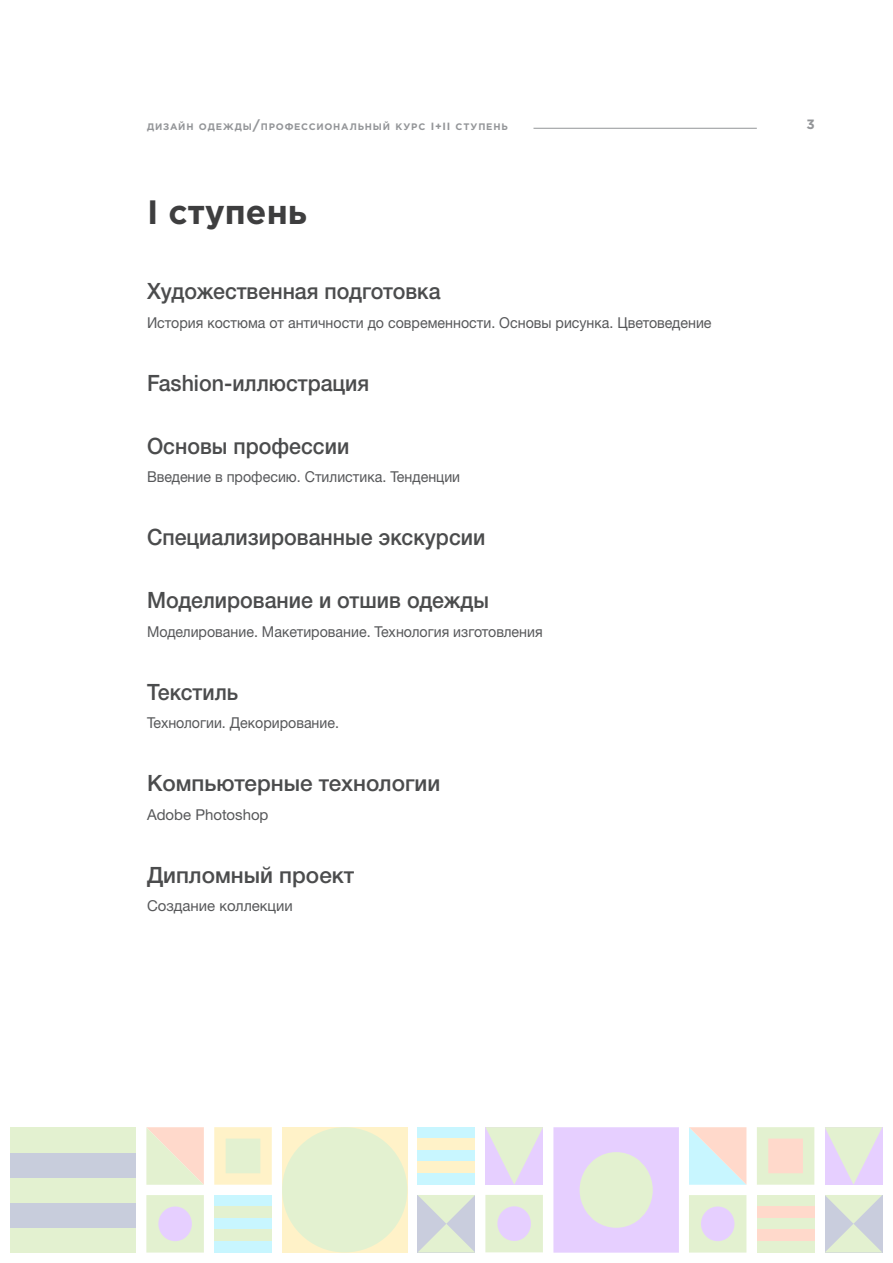
<style>
.page{position:relative;width:893px;height:1263px;background:#fff}
.page>*{position:absolute;margin:0;border:0;box-sizing:border-box;transform-origin:0 0}
.t1{font:700 33.75px "Gotham Pro";color:#3e3e3f}
.t2{font:500 22.5px "Helvetica Neue LTW1 G";color:#4b4c4d;scale:.95 1}
.t3{font:500 22.5px "Helvetica Neue LTW1 G";color:#4b4c4d}
.t4{font:15px "Helvetica Neue LTW1 G";color:#57585a;scale:.95 1}
.t5{font:15px "Helvetica Neue LTW1 G";color:#57585a}
.t6{font:700 13.5px "Gotham Pro";color:#939598}
.t7{font:700 9.45px "Gotham Pro";letter-spacing:.085em;color:#939598}
.s1{font-size:13.5px}
.s2{font-size:10.5px}
</style>
<div class="page">
<hr style="left:533px;top:128px;width:224px;height:1px;background:#939598">
<svg style="left:214px;top:1127px;width:58px;height:58px;background:#f4f1cb"></svg>
<svg style="left:757px;top:1127px;width:57px;height:58px;background:#ede8ce"></svg>
<svg style="left:553px;top:1127px;width:126px;height:126px;background:#e5d9f2"></svg>
<svg style="left:146px;top:1195px;width:58px;height:57px;background:#e4e7dd"></svg>
<svg style="left:689px;top:1195px;width:57px;height:57px;background:#e3e7dd"></svg>
<svg style="left:485px;top:1195px;width:58px;height:57px;background:#e4e7dd"></svg>
<svg style="left:485px;top:1127px;width:58px;height:58px;background:#e4dfe7"></svg>
<svg style="left:825px;top:1127px;width:57px;height:58px;background:#e4e0e7"></svg>
<div style="left:214px;top:1195px;width:58px;height:11px;background:#c8f6ff"></div>
<div style="left:214px;top:1206px;width:58px;height:12px;background:#e3f1d0"></div>
<div style="left:214px;top:1218px;width:58px;height:11px;background:#c8f6ff"></div>
<div style="left:214px;top:1229px;width:58px;height:12px;background:#e3f1d0"></div>
<div style="left:214px;top:1241px;width:58px;height:12px;background:#c8f6ff"></div>
<div style="left:757px;top:1195px;width:57px;height:11px;background:#e3f1d0"></div>
<div style="left:757px;top:1206px;width:57px;height:12px;background:#ffd9cb"></div>
<div style="left:757px;top:1218px;width:57px;height:11px;background:#e3f1d0"></div>
<div style="left:757px;top:1229px;width:57px;height:12px;background:#ffd9cb"></div>
<div style="left:757px;top:1241px;width:57px;height:12px;background:#e3f1d0"></div>
<div style="left:418px;top:1127px;width:57px;height:12px;background:#c8f6ff"></div>
<div style="left:418px;top:1139px;width:57px;height:11px;background:#fff2c8"></div>
<div style="left:418px;top:1150px;width:57px;height:12px;background:#c8f6ff"></div>
<div style="left:418px;top:1161px;width:57px;height:12px;background:#fff2c8"></div>
<div style="left:418px;top:1173px;width:57px;height:12px;background:#c8f6ff"></div>
<div style="left:11px;top:1227px;width:125px;height:25px;background:#e3f1d0"></div>
<div style="left:11px;top:1202px;width:125px;height:25px;background:#c8cddc"></div>
<div style="left:11px;top:1177px;width:125px;height:25px;background:#e3f1d0"></div>
<div style="left:11px;top:1152px;width:125px;height:25px;background:#c8cddc"></div>
<div style="left:11px;top:1127px;width:125px;height:25px;background:#e3f1d0"></div>
<svg style="left:418px;top:1195px;width:57px;height:57px;background:#d6ded6"></svg>
<svg style="left:825px;top:1195px;width:57px;height:57px;background:#d6dfd6"></svg>
<svg style="left:146px;top:1127px;width:58px;height:58px;background:#f1e5ce"></svg>
<svg style="left:689px;top:1127px;width:57px;height:58px;background:#e3e7e5"></svg>
<div style="left:282px;top:1127px;width:125px;height:125px;background:#fff2c8"></div>
<div style="left:282px;top:1127px;width:125px;height:125px;background:#e3f1d0;border-radius:50%"></div>
<p class="t7" style="left:147px;top:121px;width:362px">дизайн одежды<span class="s1">/</span>профессиональный курс <span class="s2">I+II</span> ступень</p>
<p class="t6" style="left:807px;top:116px;width:10px">3</p>
<h1 class="t1" style="left:147px;top:193px;width:161px">I ступень</h1>
<h2 class="t2" style="left:147px;top:278px;width:311px">Художественная подготовка</h2>
<p class="t4" style="left:147px;top:313px;width:596px">История костюма от античности до современности. Основы рисунка. Цветоведение</p>
<h2 class="t2" style="left:147px;top:369px;width:235px">Fashion-иллюстрация</h2>
<h2 class="t2" style="left:147px;top:432px;width:215px">Основы профессии</h2>
<p class="t4" style="left:147px;top:468px;width:331px">Введение в професию. Стилистика. Тенденции</p>
<h2 class="t2" style="left:147px;top:524px;width:358px">Специализированные экскурсии</h2>
<h2 class="t2" style="left:147px;top:587px;width:361px">Моделирование и отшив одежды</h2>
<p class="t4" style="left:147px;top:622px;width:418px">Моделирование. Макетирование. Технология изготовления</p>
<h2 class="t2" style="left:147px;top:678px;width:98px">Текстиль</h2>
<p class="t4" style="left:147px;top:714px;width:204px">Технологии. Декорирование.</p>
<h2 class="t3" style="left:147px;top:770px;width:295px">Компьютерные технологии</h2>
<p class="t5" style="left:147px;top:805px;width:123px">Adobe Photoshop</p>
<h2 class="t3" style="left:147px;top:861px;width:209px">Дипломный проект</h2>
<p class="t5" style="left:147px;top:897px;width:147px">Создание коллекции</p>
</div>
